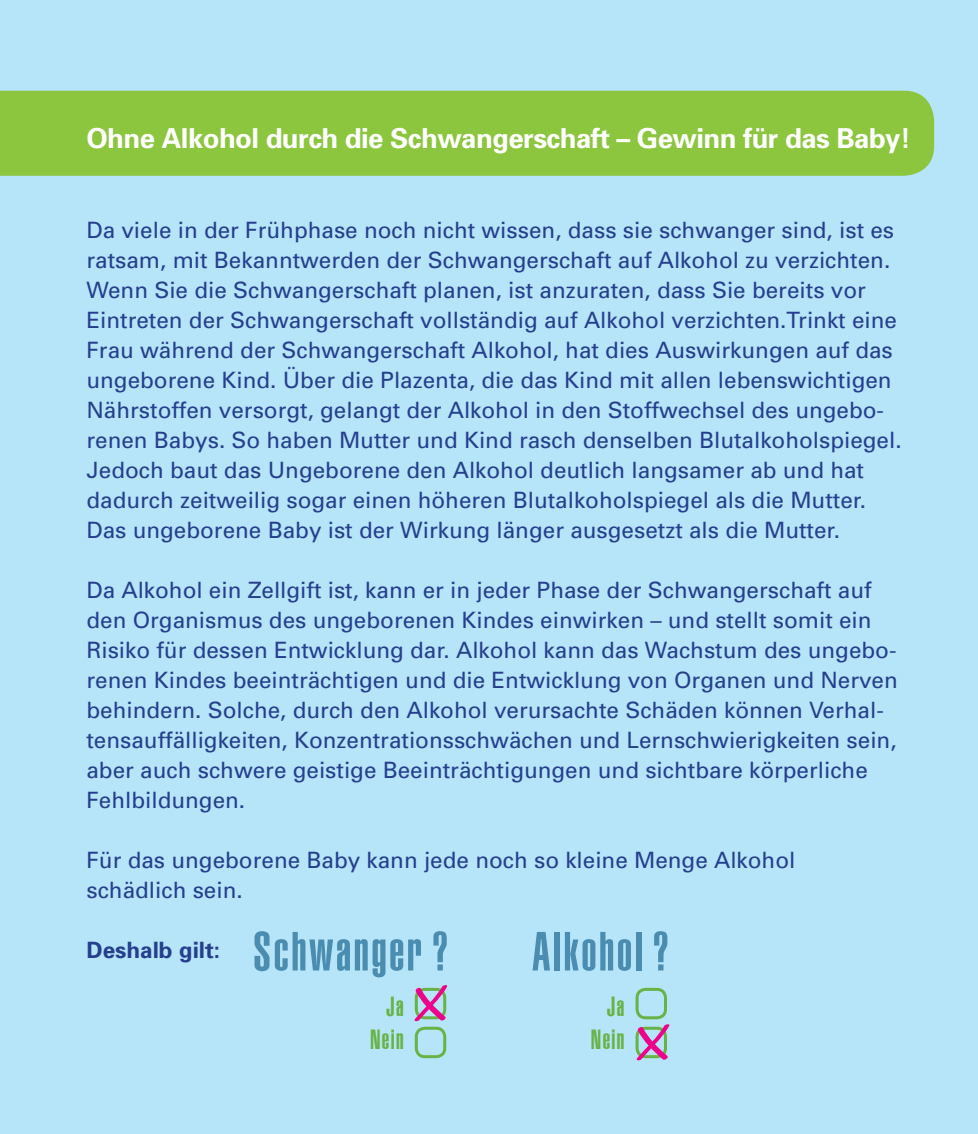
<style>
.page{position:relative;width:978px;height:1134px;background:#b6e4f9}
.page>*{position:absolute;margin:0;border:0;box-sizing:border-box;transform-origin:0 0}
.t1{font:900 extra-condensed 54.25px "Helvetica LT";letter-spacing:.05em;color:#4a8db0}
.t2{font:700 27.5px "Univers";letter-spacing:-.02em;color:#fff}
.t3{font:900 extra-condensed 27px/33px "Helvetica LT";letter-spacing:.05em;color:#68b345;text-align:center}
.t4{font:22.5px/30px "Univers";color:#253f8e}
.t5{font:700 22.5px "Univers";color:#253f8e}
</style>
<div class="page">
<hr style="left:977px;top:0;width:1px;height:1134px;background:#8bc63e">
<div style="left:0;top:91px;width:934px;height:85px;background:#8bc63e"></div>
<div style="left:415px;top:1027px;width:31px;height:31px;border:3px solid #68b345;border-radius:9px"></div>
<div style="left:636px;top:988px;width:31px;height:31px;border:3px solid #68b345;border-radius:9px"></div>
<svg style="left:635px;top:1024px;width:35px;height:37px"></svg>
<svg style="left:414px;top:985px;width:34px;height:37px"></svg>
<p class="t2" style="left:86px;top:120px;width:826px">Ohne Alkohol durch die Schwangerschaft – Gewinn für das Baby!</p>
<p class="t4" style="left:86px;top:214px;width:817px">Da viele in der Frühphase noch nicht wissen, dass sie schwanger sind, ist es ratsam, mit Bekanntwerden der Schwangerschaft auf Alkohol zu verzichten.<br>Wenn Sie die Schwangerschaft planen, ist anzuraten, dass Sie bereits vor Eintreten der Schwangerschaft vollständig auf Alkohol verzichten.Trinkt eine Frau während der Schwangerschaft Alkohol, hat dies Auswirkungen auf das ungeborene Kind. Über die Plazenta, die das Kind mit allen lebenswichtigen Nährstoffen versorgt, gelangt der Alkohol in den Stoffwechsel des ungebo&shy;renen Babys. So haben Mutter und Kind rasch denselben Blutalkoholspiegel.<br>Jedoch baut das Ungeborene den Alkohol deutlich langsamer ab und hat dadurch zeitweilig sogar einen höheren Blutalkoholspiegel als die Mutter.<br>Das ungeborene Baby ist der Wirkung länger ausgesetzt als die Mutter.</p>
<p class="t4" style="left:86px;top:574px;width:813px">Da Alkohol ein Zellgift ist, kann er in jeder Phase der Schwangerschaft auf den Organismus des ungeborenen Kindes einwirken – und stellt somit ein Risiko für dessen Entwicklung dar. Alkohol kann das Wachstum des ungebo&shy;renen Kindes beeinträchtigen und die Entwicklung von Organen und Nerven behindern. Solche, durch den Alkohol verursachte Schäden können Verhal&shy;tensauffälligkeiten, Konzentrationsschwächen und Lernschwierigkeiten sein, aber auch schwere geistige Beeinträchtigungen und sichtbare körperliche Fehlbildungen.</p>
<p class="t4" style="left:86px;top:844px;width:710px">Für das ungeborene Baby kann jede noch so kleine Menge Alkohol schädlich sein.</p>
<p class="t5" style="left:86px;top:935px;width:135px">Deshalb gilt:</p>
<h1 class="t1" style="left:253px;top:920px;width:198px">Schwanger ?</h1>
<p class="t3" style="left:370px;top:991px;width:35px">Ja<br>Nein</p>
<h1 class="t1" style="left:532px;top:920px;width:139px">Alkohol ?</h1>
<p class="t3" style="left:591px;top:991px;width:35px">Ja<br>Nein</p>
</div>
